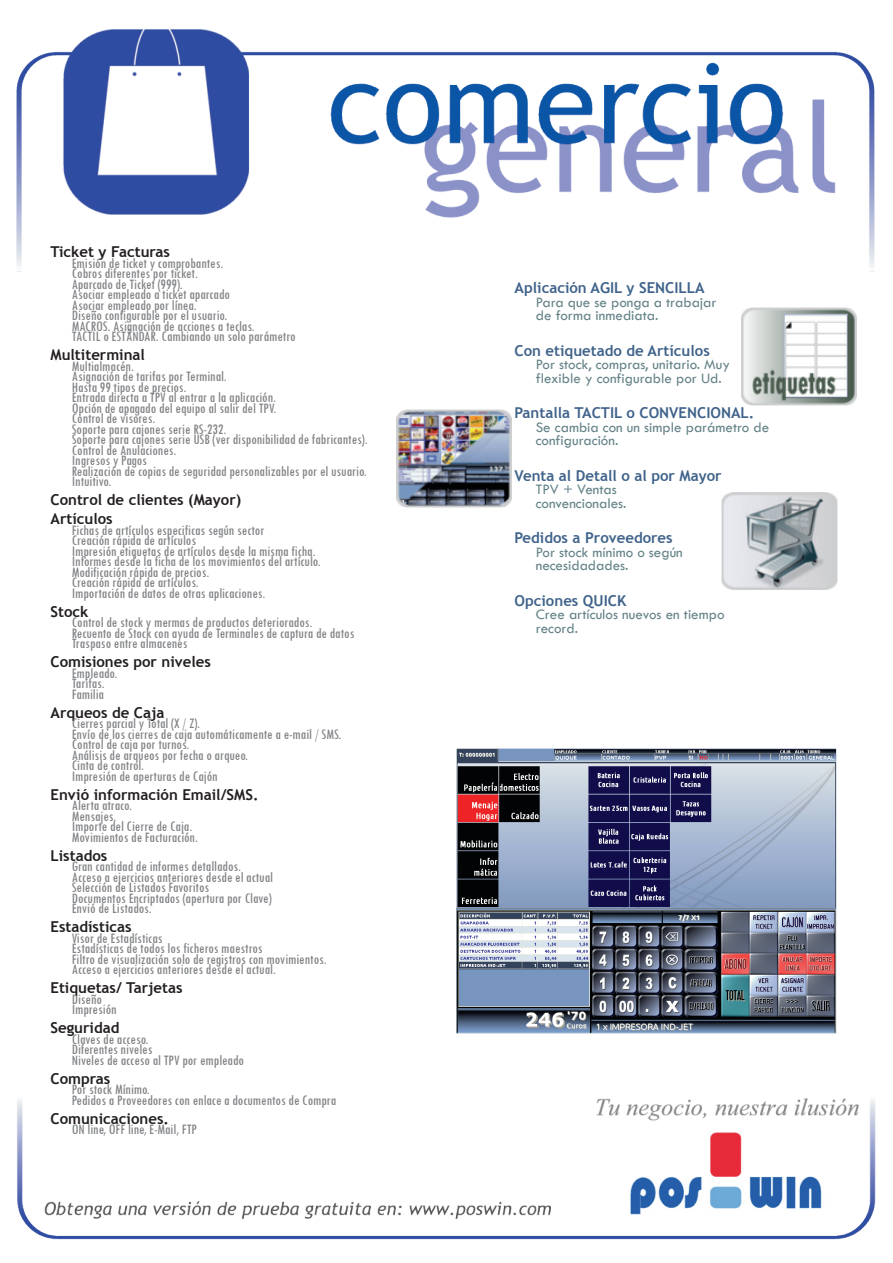
<style>
.page{position:relative;width:893px;height:1263px;background:#fff}
.page>*{position:absolute;margin:0;border:0;box-sizing:border-box;transform-origin:0 0}
.t1{font:condensed 15px "Tw Cen";color:#808285}
.t2{font:15px/13.5px "Tw Cen";color:#658388}
.t3{font:700 15px/19px "Trebuchet MS";color:#231f20}
.t4{font:700 15px "Trebuchet MS";color:#40638b}
</style>
<div class="page">
<img style="left:16px;top:29px;width:860px;height:1211px">
<img style="left:456px;top:748px;width:380px;height:286px">
<img style="left:741px;top:308px;width:116px;height:97px">
<img style="left:396px;top:410px;width:116px;height:97px">
<img style="left:722px;top:492px;width:115px;height:98px">
<p class="t3" style="left:51px;top:242px;width:121px">Ticket y Facturas</p>
<p class="t1" style="left:72px;top:255px;width:153px">Emisión de ticket y comprobantes.</p>
<p class="t1" style="left:72px;top:266px;width:128px">Cobros diferentes por ticket.</p>
<p class="t1" style="left:72px;top:276px;width:112px">Aparcado de Ticket (999).</p>
<p class="t1" style="left:72px;top:287px;width:160px">Asociar empleado a ticket aparcado</p>
<p class="t1" style="left:72px;top:297px;width:126px">Asociar empleado por línea.</p>
<p class="t1" style="left:72px;top:308px;width:157px">Diseño configurable por el usuario.</p>
<p class="t1" style="left:72px;top:318px;width:184px">MACROS. Asignación de acciones a teclas.</p>
<p class="t1" style="left:72px;top:329px;width:225px">TACTIL o ESTÁNDAR. Cambiando un solo parámetro</p>
<p class="t3" style="left:51px;top:345px;width:96px">Multiterminal</p>
<p class="t1" style="left:72px;top:358px;width:64px">Multialmacén.</p>
<p class="t1" style="left:72px;top:369px;width:157px">Asignación de tarifas por Terminal.</p>
<p class="t1" style="left:72px;top:379px;width:116px">Hasta 99 tipos de precios.</p>
<p class="t1" style="left:72px;top:390px;width:206px">Entrada directa a TPV al entrar a la aplicación.</p>
<p class="t1" style="left:72px;top:400px;width:206px">Opción de apagado del equipo al salir del TPV.</p>
<p class="t1" style="left:72px;top:411px;width:85px">Control de visores.</p>
<p class="t1" style="left:72px;top:421px;width:156px">Soporte para cajones serie RS-232.</p>
<p class="t1" style="left:72px;top:432px;width:297px">Soporte para cajones serie USB (ver disponibilidad de fabricantes).</p>
<p class="t1" style="left:72px;top:442px;width:106px">Control de Anulaciones.</p>
<p class="t1" style="left:72px;top:453px;width:77px">Ingresos y Pagos</p>
<p class="t1" style="left:72px;top:463px;width:297px">Realización de copias de seguridad personalizables por el usuario.</p>
<p class="t1" style="left:72px;top:474px;width:41px">Intuitivo.</p>
<p class="t3" style="left:51px;top:490px;width:192px">Control de clientes (Mayor)<br>Artículos</p>
<p class="t1" style="left:72px;top:522px;width:194px">Fichas de artículos especificas según sector</p>
<p class="t1" style="left:72px;top:533px;width:126px">Creación rápida de artículos</p>
<p class="t1" style="left:72px;top:543px;width:245px">Impresión etiquetas de artículos desde la misma ficha.</p>
<p class="t1" style="left:72px;top:554px;width:250px">Informes desde la ficha de los movimientos del artículo.</p>
<p class="t1" style="left:72px;top:564px;width:139px">Modificación rápida de precios.</p>
<p class="t1" style="left:72px;top:575px;width:128px">Creación rápida de artículos.</p>
<p class="t1" style="left:72px;top:585px;width:195px">Importación de datos de otras aplicaciones.</p>
<p class="t3" style="left:51px;top:602px;width:39px">Stock</p>
<p class="t1" style="left:72px;top:615px;width:242px">Control de stock y mermas de productos deteriorados.</p>
<p class="t1" style="left:72px;top:625px;width:284px">Recuento de Stock con ayuda de Terminales de captura de datos</p>
<p class="t1" style="left:72px;top:636px;width:117px">Traspaso entre almacenes</p>
<p class="t3" style="left:51px;top:652px;width:162px">Comisiones por niveles</p>
<p class="t1" style="left:72px;top:665px;width:47px">Empleado.</p>
<p class="t1" style="left:72px;top:676px;width:34px">Tarifas.</p>
<p class="t1" style="left:72px;top:686px;width:34px">Familia</p>
<p class="t3" style="left:51px;top:703px;width:116px">Arqueos de Caja</p>
<p class="t1" style="left:72px;top:716px;width:130px">Cierres parcial y Total (X / Z).</p>
<p class="t1" style="left:72px;top:726px;width:271px">Envío de los cierres de caja automáticamente a e-mail / SMS.</p>
<p class="t1" style="left:72px;top:737px;width:119px">Control de caja por turnos.</p>
<p class="t1" style="left:72px;top:747px;width:178px">Análisis de arqueos por fecha o arqueo.</p>
<p class="t1" style="left:72px;top:758px;width:74px">Cinta de control.</p>
<p class="t1" style="left:72px;top:768px;width:147px">Impresión de aperturas de Cajón</p>
<p class="t3" style="left:51px;top:785px;width:210px">Envió información Email/SMS.</p>
<p class="t1" style="left:72px;top:798px;width:62px">Alerta atraco.</p>
<p class="t1" style="left:72px;top:808px;width:46px">Mensajes.</p>
<p class="t1" style="left:72px;top:819px;width:122px">Importe del Cierre de Caja.</p>
<p class="t1" style="left:72px;top:829px;width:128px">Movimientos de Facturación.</p>
<p class="t3" style="left:51px;top:846px;width:58px">Listados</p>
<p class="t1" style="left:72px;top:859px;width:171px">Gran cantidad de informes detallados.</p>
<p class="t1" style="left:72px;top:869px;width:203px">Acceso a ejercicios anteriores desde el actual</p>
<p class="t1" style="left:72px;top:880px;width:139px">Selección de Listados Favoritos</p>
<p class="t1" style="left:72px;top:890px;width:201px">Documentos Encriptados (apertura por Clave)</p>
<p class="t1" style="left:72px;top:901px;width:81px">Envió de Listados.</p>
<p class="t3" style="left:51px;top:917px;width:83px">Estadísticas</p>
<p class="t1" style="left:72px;top:930px;width:92px">Visor de Estadísticas</p>
<p class="t1" style="left:72px;top:941px;width:192px">Estadísticas de todos los ficheros maestros</p>
<p class="t1" style="left:72px;top:951px;width:256px">Filtro de visualización solo de registros con movimientos.</p>
<p class="t1" style="left:72px;top:962px;width:206px">Acceso a ejercicios anteriores desde el actual.</p>
<p class="t3" style="left:51px;top:978px;width:134px">Etiquetas/ Tarjetas</p>
<p class="t1" style="left:72px;top:991px;width:32px">Diseño</p>
<p class="t1" style="left:72px;top:1002px;width:46px">Impresión</p>
<p class="t3" style="left:51px;top:1018px;width:70px">Seguridad</p>
<p class="t1" style="left:72px;top:1031px;width:78px">Claves de acceso.</p>
<p class="t1" style="left:72px;top:1042px;width:82px">Diferentes niveles</p>
<p class="t1" style="left:72px;top:1052px;width:174px">Niveles de acceso al TPV por empleado</p>
<p class="t3" style="left:51px;top:1069px;width:61px">Compras</p>
<p class="t1" style="left:72px;top:1082px;width:80px">Por stock Mínimo.</p>
<p class="t1" style="left:72px;top:1092px;width:266px">Pedidos a Proveedores con enlace a documentos de Compra</p>
<p class="t3" style="left:51px;top:1109px;width:120px">Comunicaciones.</p>
<p class="t1" style="left:72px;top:1122px;width:127px">ON line, OFF line, E-Mail, FTP</p>
<p class="t4" style="left:514px;top:279px;width:192px">Aplicación AGIL y SENCILLA</p>
<p class="t2" style="left:536px;top:295px;width:182px">Para que se ponga a trabajar de forma inmediata.</p>
<p class="t4" style="left:514px;top:342px;width:197px">Con etiquetado de Artículos</p>
<p class="t2" style="left:536px;top:358px;width:196px">Por stock, compras, unitario. Muy flexible y configurable por Ud.</p>
<p class="t4" style="left:514px;top:404px;width:241px">Pantalla TACTIL o CONVENCIONAL.</p>
<p class="t2" style="left:536px;top:420px;width:235px">Se cambia con un simple parámetro de configuración.</p>
<p class="t4" style="left:514px;top:467px;width:209px">Venta al Detall o al por Mayor</p>
<p class="t2" style="left:536px;top:483px;width:92px">TPV + Ventas convencionales.</p>
<p class="t4" style="left:514px;top:529px;width:160px">Pedidos a Proveedores</p>
<p class="t2" style="left:536px;top:545px;width:149px">Por stock mínimo o según necesidadades.</p>
<p class="t4" style="left:514px;top:592px;width:113px">Opciones QUICK</p>
<p class="t2" style="left:536px;top:608px;width:190px">Cree artículos nuevos en tiempo record.</p>
</div>
